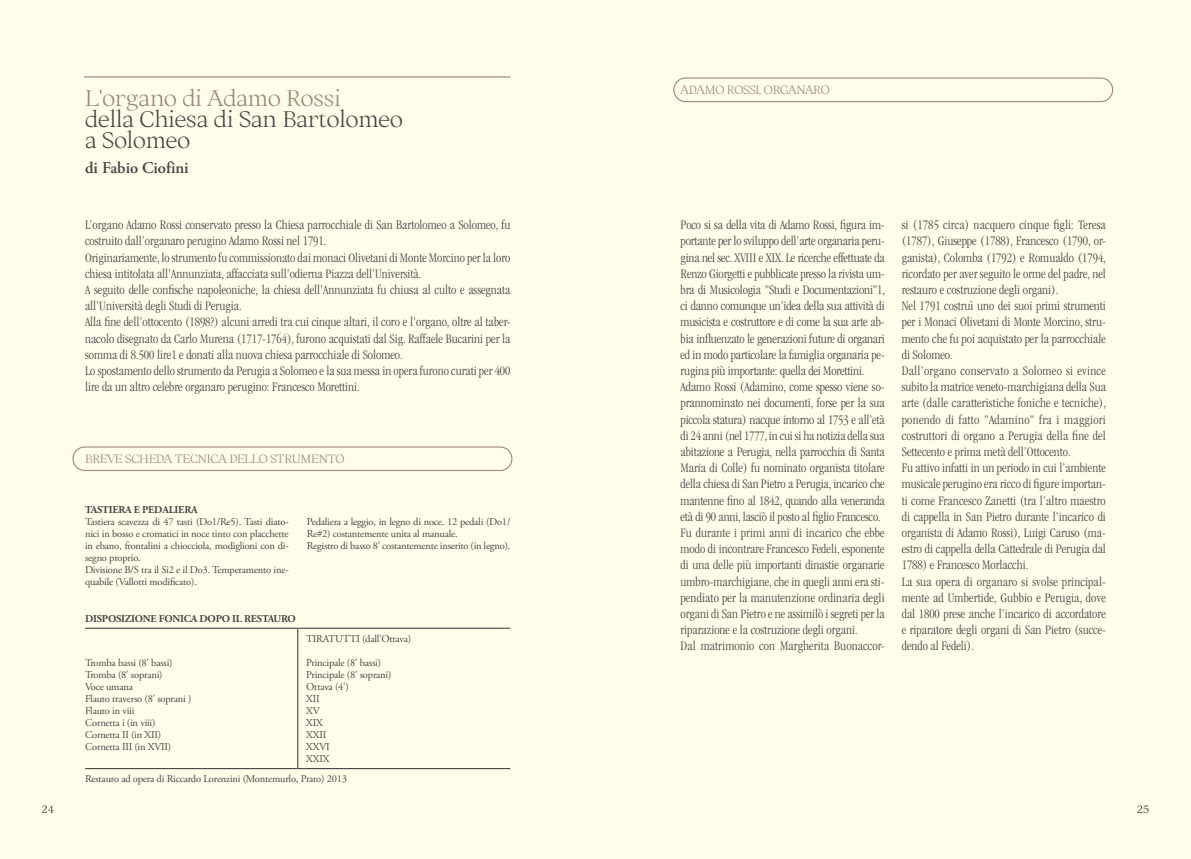
<style>
.page{position:relative;width:1191px;height:859px;background:#fffdea}
.page>*{position:absolute;margin:0;border:0;box-sizing:border-box;transform-origin:0 0}
.t1{font:300 22.5px/21px "Ortica";color:#4a4546}
.t2{font:300 22.5px "Ortica";color:#988875}
.t3{font:600 16.5px "Adobe Garamond Pro";color:#4a4546}
.t4{font:300 condensed 13.5px/16.2px "ITC Garamond Std";color:#4a4546}
.t5{font:300 12px "Ortica";letter-spacing:-.02em;color:#988875}
.t6{font:10.5px/12px "Adobe Garamond Pro";letter-spacing:-.02em;color:#4a4546}
.t7{font:700 10.5px "Adobe Garamond Pro";letter-spacing:-.02em;color:#4a4546}
.t8{font:300 10.5px "Ortica";color:#1d1d1b}
</style>
<div class="page">
<hr style="left:84px;top:76px;width:426px;height:2px;background:#988875">
<div style="left:72px;top:446px;width:440px;height:25px;border:1px solid #988875;border-radius:12px"></div>
<hr style="left:85px;top:628px;width:213px;height:1px;background:#4a4546">
<hr style="left:298px;top:628px;width:212px;height:1px;background:#4a4546">
<hr style="left:297px;top:629px;width:1px;height:139px;background:#4a4546">
<hr style="left:85px;top:768px;width:213px;height:1px;background:#4a4546">
<hr style="left:298px;top:768px;width:212px;height:1px;background:#4a4546">
<div style="left:673px;top:78px;width:440px;height:24px;border:1px solid #988875;border-radius:12px"></div>
<h1 class="t2" style="left:85px;top:84px;width:257px">L'organo di Adamo Rossi</h1>
<h1 class="t1" style="left:85px;top:109px;width:319px">della Chiesa di San Bartolomeo a Solomeo</h1>
<p class="t3" style="left:85px;top:158px;width:105px">di Fabio Ciofini</p>
<p class="t4" style="left:85px;top:217px;width:427px">L’organo Adamo Rossi conservato presso la Chiesa parrocchiale di San Bartolomeo a Solomeo, fu costruito dall’organaro perugino Adamo Rossi nel 1791.<br>Originariamente, lo strumento fu commissionato dai monaci Olivetani di Monte Morcino per la loro chiesa intitolata all’Annunziata, affacciata sull’odierna Piazza dell’Università.<br>A seguito delle confische napoleoniche, la chiesa dell’Annunziata fu chiusa al culto e assegnata all’Università degli Studi di Perugia.<br>Alla fine dell’ottocento (1898?) alcuni arredi tra cui cinque altari, il coro e l’organo, oltre al taber&shy;nacolo disegnato da Carlo Murena (1717-1764), furono acquistati dal Sig. Raffaele Bucarini per la somma di 8.500 lire1 e donati alla nuova chiesa parrocchiale di Solomeo.<br>Lo spostamento dello strumento da Perugia a Solomeo e la sua messa in opera furono curati per 400 lire da un altro celebre organaro perugino: Francesco Morettini.</p>
<p class="t5" style="left:85px;top:452px;width:261px">BREVE SCHEDA TECNICA DELLO STRUMENTO</p>
<p class="t7" style="left:85px;top:503px;width:114px">TASTIERA E PEDALIERA</p>
<p class="t6" style="left:85px;top:516px;width:205px">Tastiera scavezza di 47 tasti (Do1/Re5). Tasti diato&shy;nici in bosso e cromatici in noce tinto con placchette in ebano, frontalini a chiocciola, modiglioni con di&shy;segno proprio.<br>Divisione B/S tra il Si2 e il Do3. Temperamento ine&shy;quabile (Vallotti modificato).</p>
<p class="t6" style="left:307px;top:516px;width:205px">Pedaliera a leggio, in legno di noce. 12 pedali (Do1/<br>Re#2) costantemente unita al manuale.<br>Registro di basso 8’ costantemente inserito (in legno).</p>
<p class="t7" style="left:85px;top:613px;width:212px">DISPOSIZIONE FONICA DOPO IL RESTAURO</p>
<p class="t6" style="left:85px;top:657px;width:108px">Tromba bassi (8' bassi)<br>Tromba (8' soprani)<br>Voce umana<br>Flauto traverso (8' soprani )<br>Flauto in viii<br>Cornetta i (in viii)<br>Cornetta II (in XII)<br>Cornetta III (in XVII)</p>
<p class="t6" style="left:306px;top:633px;width:106px">TIRATUTTI (dall’Ottava)</p>
<p class="t6" style="left:306px;top:657px;width:87px">Principale (8' bassi)<br>Principale (8' soprani)<br>Ottava (4')<br>XII<br>XV<br>XIX<br>XXII<br>XXVI<br>XXIX</p>
<p class="t6" style="left:85px;top:773px;width:263px">Restauro ad opera di Riccardo Lorenzini (Montemurlo, Prato) 2013</p>
<p class="t5" style="left:680px;top:83px;width:151px">ADAMO ROSSI, ORGANARO</p>
<p class="t4" style="left:680px;top:217px;width:206px">Poco si sa della vita di Adamo Rossi, figura im&shy;portante per lo sviluppo dell’arte organaria peru&shy;gina nel sec. XVIII e XIX. Le ricerche effettuate da Renzo Giorgetti e pubblicate presso la rivista um&shy;bra di Musicologia "Studi e Documentazioni"1, ci danno comunque un’idea della sua attività di musicista e costruttore e di come la sua arte ab&shy;bia influenzato le generazioni future di organari ed in modo particolare la famiglia organaria pe&shy;rugina più importante: quella dei Morettini.<br>Adamo Rossi (Adamino, come spesso viene so&shy;prannominato nei documenti, forse per la sua piccola statura) nacque intorno al 1753 e all’età di 24 anni (nel 1777, in cui si ha notizia della sua abitazione a Perugia, nella parrocchia di Santa Maria di Colle) fu nominato organista titolare della chiesa di San Pietro a Perugia, incarico che mantenne fino al 1842, quando alla veneranda età di 90 anni, lasciò il posto al figlio Francesco.<br>Fu durante i primi anni di incarico che ebbe modo di incontrare Francesco Fedeli, esponente di una delle più importanti dinastie organarie umbro-marchigiane, che in quegli anni era sti&shy;pendiato per la manutenzione ordinaria degli organi di San Pietro e ne assimilò i segreti per la riparazione e la costruzione degli organi.<br>Dal matrimonio con Margherita Buonaccor-</p>
<p class="t4" style="left:901px;top:217px;width:206px">si (1785 circa) nacquero cinque figli: Teresa (1787), Giuseppe (1788), Francesco (1790, or&shy;ganista), Colomba (1792) e Romualdo (1794, ricordato per aver seguito le orme del padre, nel restauro e costruzione degli organi).<br>Nel 1791 costruì uno dei suoi primi strumenti per i Monaci Olivetani di Monte Morcino, stru&shy;mento che fu poi acquistato per la parrocchiale di Solomeo.<br>Dall’organo conservato a Solomeo si evince subito la matrice veneto-marchigiana della Sua arte (dalle caratteristiche foniche e tecniche), ponendo di fatto "Adamino" fra i maggiori costruttori di organo a Perugia della fine del Settecento e prima metà dell’Ottocento.<br>Fu attivo infatti in un periodo in cui l’ambiente musicale perugino era ricco di figure importan&shy;ti come Francesco Zanetti (tra l’altro maestro di cappella in San Pietro durante l’incarico di organista di Adamo Rossi), Luigi Caruso (ma&shy;estro di cappella della Cattedrale di Perugia dal 1788) e Francesco Morlacchi.<br>La sua opera di organaro si svolse principal&shy;mente ad Umbertide, Gubbio e Perugia, dove dal 1800 prese anche l’incarico di accordatore e riparatore degli organi di San Pietro (succe&shy;dendo al Fedeli).</p>
<p class="t8" style="left:42px;top:803px;width:14px">24</p>
<p class="t8" style="left:1137px;top:803px;width:14px">25</p>
</div>
